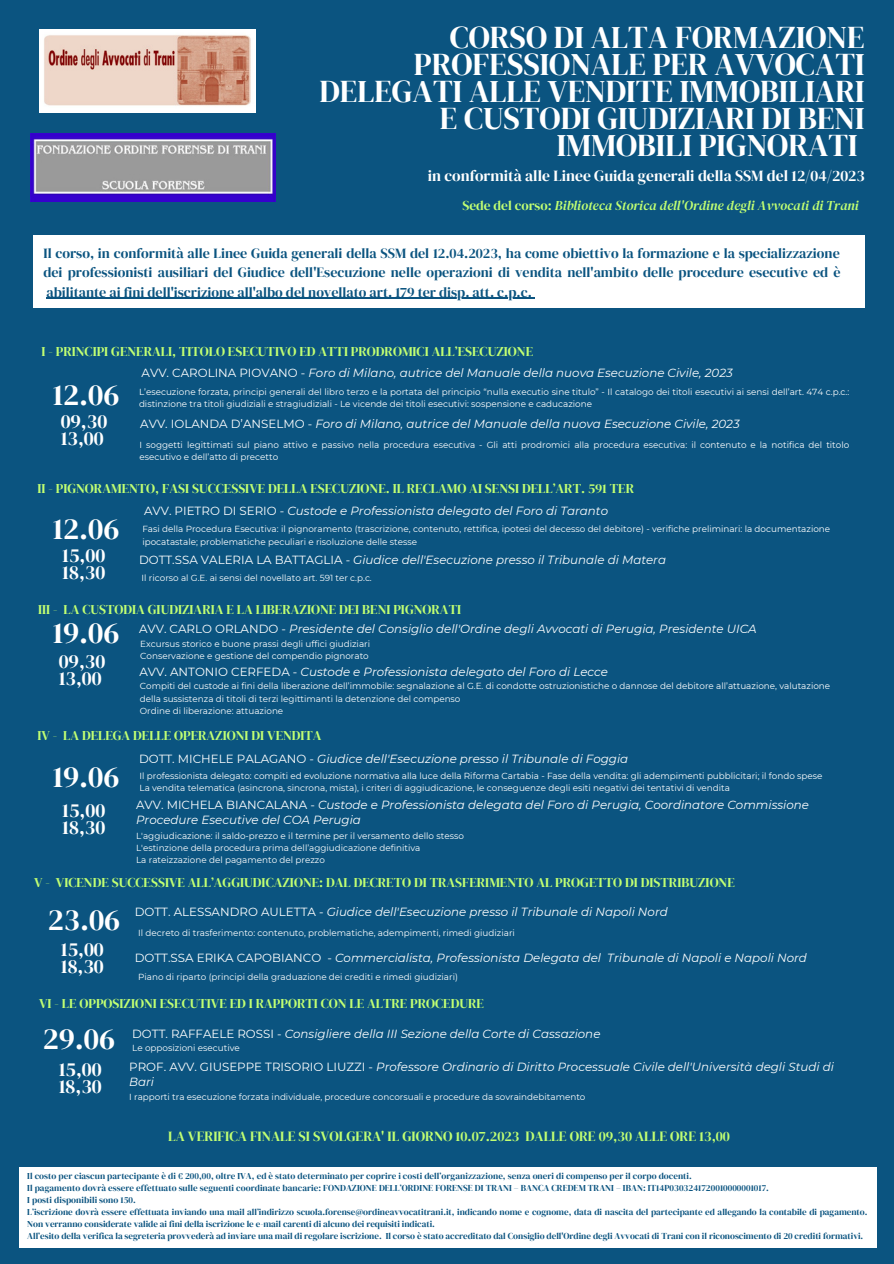
<style>
.page{position:relative;width:894px;height:1264px;background:#fff}
.page>*{position:absolute;margin:0;border:0;box-sizing:border-box;transform-origin:0 0}
.t1{font:31.5px/27px "DM Serif Display";color:#fff;text-align:right}
.t2{font:30.15px "DM Serif Display";color:#fff}
.t3{font:19.65px/17px "DM Serif Display";color:#fff}
.t4{font:15.6px "DM Serif Display";color:#fff}
.t5{font:14.1px/19.2px "DM Serif Display";color:#0b5480;text-align:justify}
.t6{font:14.1px "DM Serif Display";color:#c1ff72}
.t7{font:13.35px "DM Serif Display";color:#c1ff72}
.t8{font:italic 13.35px "DM Serif Display";color:#c1ff72}
.t9{font:italic 11.85px/14.9px "Montserrat";color:#fff}
.t10{font:9px/12px "DM Serif Display";color:#0b5480}
.t11{font:8.85px/12.5px "Montserrat";color:#fff}
.s1{font-style:normal}
</style>
<div class="page">
<div style="left:0;top:0;width:893px;height:1263px;background:#0b5480"></div>
<img style="left:39px;top:30px;width:216px;height:83px">
<div style="left:34px;top:235px;width:830px;height:72px;background:#fff"></div>
<div style="left:19px;top:1167px;width:857px;height:80px;background:#fff"></div>
<img style="left:31px;top:134px;width:244px;height:67px">
<hr style="left:46px;top:298px;width:485px;height:1px;background:#0b5480">
<p class="t1" style="left:319px;top:24px;width:546px">CORSO DI ALTA FORMAZIONE<br>PROFESSIONALE PER AVVOCATI<br>DELEGATI ALLE VENDITE IMMOBILIARI<br>E CUSTODI GIUDIZIARI DI BENI<br>IMMOBILI PIGNORATI</p>
<p class="t4" style="left:428px;top:165px;width:438px">in conformità alle Linee Guida generali della SSM del 12/04/2023</p>
<p class="t8" style="left:462px;top:196px;width:398px"><span class="s1">Sede del corso:</span> Biblioteca Storica dell'Ordine degli Avvocati di Trani</p>
<p class="t5" style="left:43px;top:244px;width:798px">Il corso, in conformità alle Linee Guida generali della SSM del 12.04.2023, ha come obiettivo la formazione e la specializzazione dei professionisti ausiliari del Giudice dell'Esecuzione nelle operazioni di vendita nell'ambito delle procedure esecutive ed è abilitante ai fini dell'iscrizione all'albo del novellato art. 179 ter disp. att. c.p.c.</p>
<p class="t7" style="left:41px;top:342px;width:493px">I - PRINCIPI GENERALI, TITOLO ESECUTIVO ED ATTI PRODROMICI ALL’ESECUZIONE</p>
<p class="t2" style="left:53px;top:374px;width:68px">12.06</p>
<p class="t3" style="left:61px;top:413px;width:48px">09,30<br>13,00</p>
<p class="t9" style="left:141px;top:365px;width:592px"><span class="s1">AVV. CAROLINA PIOVANO -</span> Foro di Milano, autrice del Manuale della nuova Esecuzione Civile, 2023</p>
<p class="t11" style="left:139px;top:385px;width:711px">L’esecuzione forzata, principi generali del libro terzo e la portata del principio “nulla executio sine titulo” - Il catalogo dei titoli esecutivi ai sensi dell’art. 474 c.p.c.: distinzione tra titoli giudiziali e stragiudiziali - Le vicende dei titoli esecutivi: sospensione e caducazione</p>
<p class="t9" style="left:140px;top:416px;width:600px"><span class="s1">AVV. IOLANDA D’ANSELMO -</span> Foro di Milano, autrice del Manuale della nuova Esecuzione Civile, 2023</p>
<p class="t11" style="left:139px;top:438px;width:711px">I soggetti legittimati sul piano attivo e passivo nella procedura esecutiva - Gli atti prodromici alla procedura esecutiva: il contenuto e la notifica del titolo esecutivo e dell’atto di precetto</p>
<p class="t7" style="left:37px;top:479px;width:598px">II - PIGNORAMENTO, FASI SUCCESSIVE DELLA ESECUZIONE. IL RECLAMO AI SENSI DELL’ART. 591 TER</p>
<p class="t2" style="left:53px;top:508px;width:68px">12.06</p>
<p class="t3" style="left:62px;top:546px;width:44px">15,00<br>18,30</p>
<p class="t9" style="left:144px;top:503px;width:465px"><span class="s1">AVV. PIETRO DI SERIO -</span> Custode e Professionista delegato del Foro di Taranto</p>
<p class="t11" style="left:142px;top:523px;width:689px">Fasi della Procedura Esecutiva: il pignoramento (trascrizione, contenuto, rettifica, ipotesi del decesso del debitore) - verifiche preliminari: la documentazione ipocatastale; problematiche peculiari e risoluzione delle stesse</p>
<p class="t9" style="left:139px;top:552px;width:528px"><span class="s1">DOTT.SSA VALERIA LA BATTAGLIA -</span> Giudice dell'Esecuzione presso il Tribunale di Matera</p>
<p class="t11" style="left:141px;top:571px;width:232px">Il ricorso al G.E. ai sensi del novellato art. 591 ter c.p.c.</p>
<p class="t7" style="left:38px;top:600px;width:424px">III - LA CUSTODIA GIUDIZIARIA E LA LIBERAZIONE DEI BENI PIGNORATI</p>
<p class="t2" style="left:53px;top:612px;width:68px">19.06</p>
<p class="t3" style="left:59px;top:653px;width:48px">09,30<br>13,00</p>
<p class="t9" style="left:139px;top:621px;width:619px"><span class="s1">AVV. CARLO ORLANDO -</span> Presidente del Consiglio dell'Ordine degli Avvocati di Perugia, Presidente UICA</p>
<p class="t11" style="left:140px;top:638px;width:231px">Excursus storico e buone prassi degli uffici giudiziari</p>
<p class="t11" style="left:140px;top:649px;width:230px">Conservazione e gestione del compendio pignorato</p>
<p class="t9" style="left:139px;top:664px;width:470px"><span class="s1">AVV. ANTONIO CERFEDA -</span> Custode e Professionista delegato del Foro di Lecce</p>
<p class="t11" style="left:140px;top:679px;width:691px">Compiti del custode ai fini della liberazione dell’immobile: segnalazione al G.E. di condotte ostruzionistiche o dannose del debitore all’attuazione, valutazione della sussistenza di titoli di terzi legittimanti la detenzione del compenso</p>
<p class="t11" style="left:140px;top:704px;width:145px">Ordine di liberazione: attuazione</p>
<p class="t7" style="left:37px;top:726px;width:286px">IV - LA DELEGA DELLE OPERAZIONI DI VENDITA</p>
<p class="t2" style="left:53px;top:756px;width:68px">19.06</p>
<p class="t3" style="left:62px;top:801px;width:44px">15,00<br>18,30</p>
<p class="t9" style="left:139px;top:751px;width:490px"><span class="s1">DOTT. MICHELE PALAGANO -</span> Giudice dell'Esecuzione presso il Tribunale di Foggia</p>
<p class="t11" style="left:139px;top:769px;width:684px">Il professionista delegato: compiti ed evoluzione normativa alla luce della Riforma Cartabia - Fase della vendita: gli adempimenti pubblicitari; il fondo spese</p>
<p class="t11" style="left:139px;top:781px;width:592px">La vendita telematica (asincrona, sincrona, mista), i criteri di aggiudicazione, le conseguenze degli esiti negativi dei tentativi di vendita</p>
<p class="t9" style="left:136px;top:797px;width:674px"><span class="s1">AVV. MICHELA BIANCALANA -</span> Custode e Professionista delegata del Foro di Perugia, Coordinatore Commissione<br>Procedure Esecutive del COA Perugia</p>
<p class="t11" style="left:136px;top:829px;width:329px">L'aggiudicazione: il saldo-prezzo e il termine per il versamento dello stesso</p>
<p class="t11" style="left:136px;top:841px;width:286px">L'estinzione della procedura prima dell’aggiudicazione definitiva</p>
<p class="t11" style="left:136px;top:854px;width:190px">La rateizzazione del pagamento del prezzo</p>
<p class="t7" style="left:34px;top:873px;width:701px">V - VICENDE SUCCESSIVE ALL’AGGIUDICAZIONE: DAL DECRETO DI TRASFERIMENTO AL PROGETTO DI DISTRIBUZIONE</p>
<p class="t2" style="left:48px;top:898px;width:74px">23.06</p>
<p class="t3" style="left:61px;top:941px;width:44px">15,00<br>18,30</p>
<p class="t9" style="left:135px;top:904px;width:534px"><span class="s1">DOTT. ALESSANDRO AULETTA -</span> Giudice dell'Esecuzione presso il Tribunale di Napoli Nord</p>
<p class="t11" style="left:138px;top:927px;width:378px">Il decreto di trasferimento: contenuto, problematiche, adempimenti, rimedi giudiziari</p>
<p class="t9" style="left:135px;top:949px;width:673px"><span class="s1">DOTT.SSA ERIKA CAPOBIANCO -</span> Commercialista, Professionista Delegata del Tribunale di Napoli e Napoli Nord</p>
<p class="t11" style="left:138px;top:970px;width:321px">Piano di riparto (principi della graduazione dei crediti e rimedi giudiziari)</p>
<p class="t7" style="left:39px;top:994px;width:446px">VI - LE OPPOSIZIONI ESECUTIVE ED I RAPPORTI CON LE ALTRE PROCEDURE</p>
<p class="t2" style="left:43px;top:1018px;width:74px">29.06</p>
<p class="t3" style="left:59px;top:1060px;width:44px">15,00<br>18,30</p>
<p class="t9" style="left:132px;top:1026px;width:469px"><span class="s1">DOTT. RAFFAELE ROSSI -</span> Consigliere della III Sezione della Corte di Cassazione</p>
<p class="t11" style="left:132px;top:1041px;width:109px">Le opposizioni esecutive</p>
<p class="t9" style="left:129px;top:1059px;width:706px"><span class="s1">PROF. AVV. GIUSEPPE TRISORIO LIUZZI -</span> Professore Ordinario di Diritto Processuale Civile dell'Università degli Studi di<br>Bari</p>
<p class="t11" style="left:129px;top:1090px;width:457px">I rapporti tra esecuzione forzata individuale, procedure concorsuali e procedure da sovraindebitamento</p>
<p class="t6" style="left:168px;top:1126px;width:563px">LA VERIFICA FINALE SI SVOLGERA' IL GIORNO 10.07.2023 DALLE ORE 09,30 ALLE ORE 13,00</p>
<p class="t10" style="left:27px;top:1169px;width:666px">Il costo per ciascun partecipante è di € 200,00, oltre IVA, ed è stato determinato per coprire i costi dell’organizzazione, senza oneri di compenso per il corpo docenti.</p>
<p class="t10" style="left:27px;top:1181px;width:743px">Il pagamento dovrà essere effettuato sulle seguenti coordinate bancarie: FONDAZIONE DELL’ORDINE FORENSE DI TRANI – BANCA CREDEM TRANI – IBAN: IT14P0303241720010000001017.</p>
<p class="t10" style="left:27px;top:1194px;width:110px">I posti disponibili sono 150.</p>
<p class="t10" style="left:27px;top:1206px;width:841px">L’iscrizione dovrà essere effettuata inviando una mail all’indirizzo scuola.forense@ordineavvocatitrani.it, indicando nome e cognome, data di nascita del partecipante ed allegando la contabile di pagamento.<br>Non verranno considerate valide ai fini della iscrizione le e-mail carenti di alcuno dei requisiti indicati.</p>
<p class="t10" style="left:27px;top:1230px;width:837px">All’esito della verifica la segreteria provvederà ad inviare una mail di regolare iscrizione. Il corso è stato accreditato dal Consiglio dell'Ordine degli Avvocati di Trani con il riconoscimento di 20 crediti formativi.</p>
</div>
